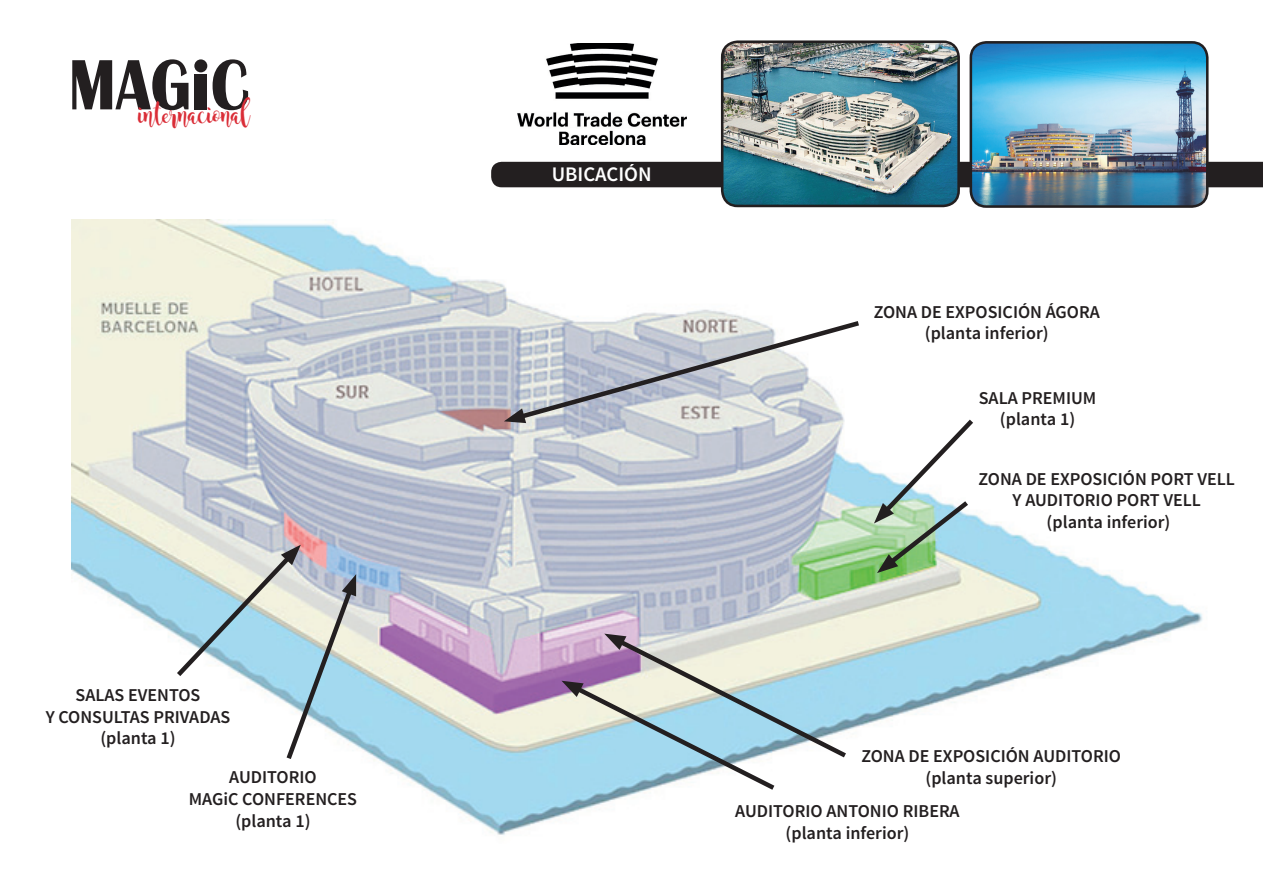
<style>
.page{position:relative;width:1263px;height:893px;background:#fff}
.page>*{position:absolute;margin:0;border:0;box-sizing:border-box;transform-origin:0 0}
.t1{font:600 20.7px "Source Sans Pro";color:#fff}
.t2{font:19.5px "Magnolia Sky";letter-spacing:-.045em;color:#da2d37}
.t3{font:600 18.15px/21.8px "Source Sans Pro";color:#231f20;text-align:center}
</style>
<div class="page">
<div style="left:491px;top:162px;width:772px;height:25px;background:#231f20"></div>
<img style="left:71px;top:219px;width:1132px;height:616px">
<svg style="left:561px;top:633px;width:290px;height:161px;background:#bfd0d8"></svg>
<img style="left:722px;top:42px;width:237px;height:164px;border-radius:16px">
<div style="left:721px;top:40px;width:239px;height:167px;border:3px solid #231f20;border-radius:16px"></div>
<img style="left:517px;top:44px;width:169px;height:101px">
<img style="left:971px;top:42px;width:236px;height:165px;border-radius:16px">
<div style="left:969px;top:41px;width:239px;height:167px;border:3px solid #231f20;border-radius:16px"></div>
<svg style="left:72px;top:59px;width:116px;height:51px"></svg>
<div style="left:195px;top:74px;width:12px;height:35px;background:#231f20"></div>
<svg style="left:213px;top:59px;width:35px;height:51px"></svg>
<div style="left:194px;top:59px;width:13px;height:13px;background:#231f20;border-radius:50%"></div>
<svg style="left:504px;top:318px;width:360px;height:106px;background:#c8ccd1"></svg>
<svg style="left:172px;top:545px;width:186px;height:219px"></svg>
<svg style="left:874px;top:415px;width:104px;height:158px"></svg>
<p class="t2" style="left:138px;top:105px;width:113px">internacional</p>
<p class="t3" style="left:46px;top:685px;width:186px">SALAS EVENTOS<br>Y CONSULTAS PRIVADAS (planta 1)</p>
<p class="t3" style="left:189px;top:768px;width:170px">AUDITORIO<br>MAGiC CONFERENCES (planta 1)</p>
<p class="t1" style="left:552px;top:167px;width:101px">UBICACIÓN</p>
<p class="t3" style="left:874px;top:302px;width:228px">ZONA DE EXPOSICIÓN ÁGORA (planta inferior)</p>
<p class="t3" style="left:979px;top:388px;width:119px">SALA PREMIUM (planta 1)</p>
<p class="t3" style="left:978px;top:469px;width:258px">ZONA DE EXPOSICIÓN PORT VELL<br>Y AUDITORIO PORT VELL<br>(planta inferior)</p>
<p class="t3" style="left:861px;top:746px;width:261px">ZONA DE EXPOSICIÓN AUDITORIO (planta superior)</p>
<p class="t3" style="left:735px;top:802px;width:226px">AUDITORIO ANTONIO RIBERA (planta inferior)</p>
</div>
